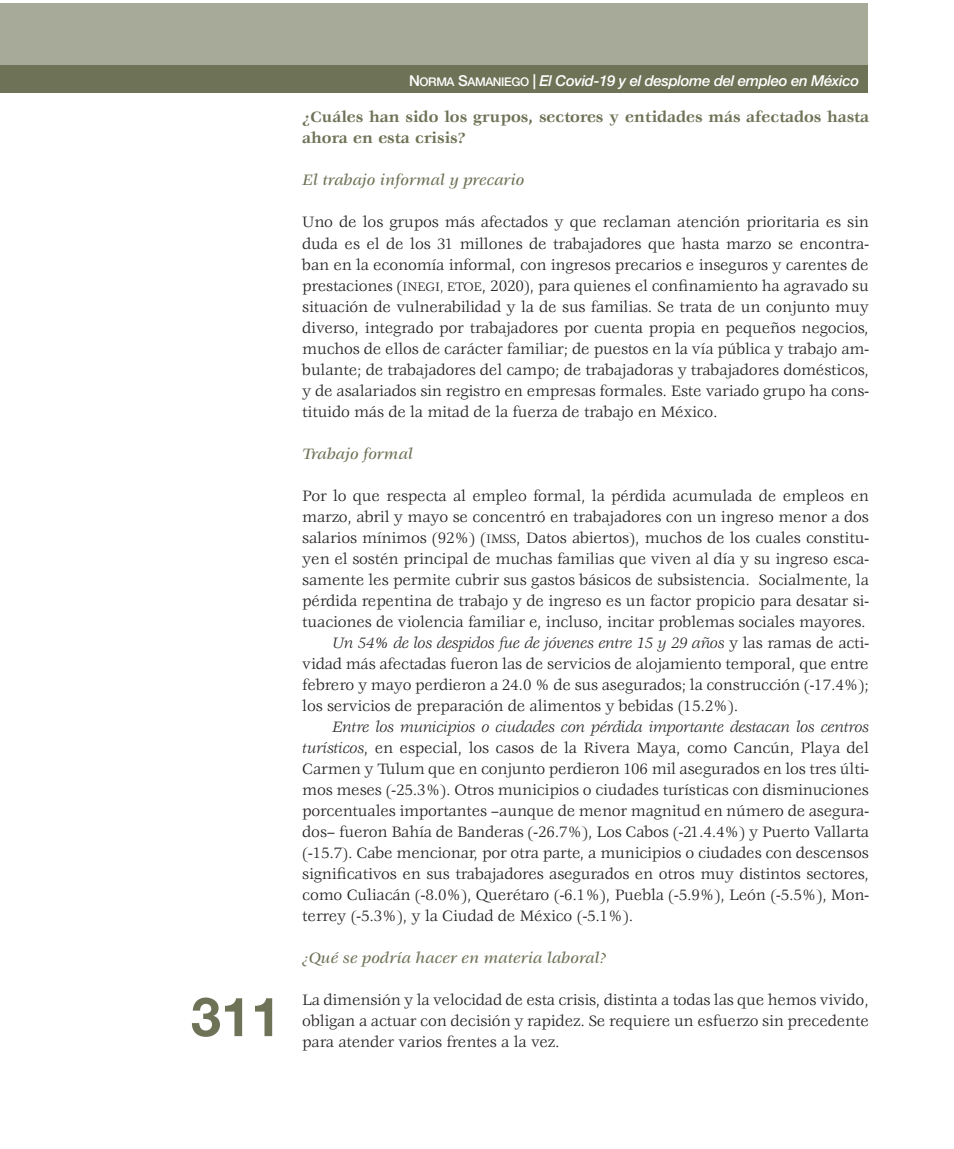
<style>
.page{position:relative;width:954px;height:1149px;background:#fff}
.page>*{position:absolute;margin:0;border:0;box-sizing:border-box;transform-origin:0 0}
.t1{font:700 54px "Helvetica Neue LT Std";color:#6e7256}
.INICIO_TXT{font:16.5px/21px "Veljovic";letter-spacing:-.01em;color:#231f20;text-align:justify}
.SEGUNDO_TXT{font:16.5px/21px "Veljovic";letter-spacing:-.01em;color:#231f20;text-align:justify}
.RESUMEN{font:700 16.5px/21px "Veljovic";color:#6e7256}
.RESUMEN-2{font:italic 500 16.5px "Veljovic";color:#6e7256}
.t2{font:italic 500 15px "Helvetica Neue LT Std";letter-spacing:-.025em;color:#fff}
.s1{font-family:"Helvetica Neue LT Std Md SC800";font-weight:400;font-style:normal}
.s2{font-family:"Helvetica Neue LT Std Md SC800";font-weight:400;font-style:normal;font-size:12px}
.s3{font-size:13.5px}
.s4{font-style:italic}
</style>
<div class="page">
<div style="left:0;top:3px;width:867px;height:67px;background:#a8aa99"></div>
<div style="left:0;top:66px;width:867px;height:27px;background:#6e7256"></div>
<h1 class="t1" style="left:191px;top:983px;width:92px">311</h1>
<p class="t2" style="left:409px;top:72px;width:452px"><span class="s1">N</span><span class="s2">ORMA</span> <span class="s1">S</span><span class="s2">AMANIEGO</span> | El Covid-19 y el desplome del empleo en México</p>
<p class="RESUMEN" style="left:302px;top:107px;width:568px">¿Cuáles han sido los grupos, sectores y entidades más afectados hasta ahora en esta crisis?</p>
<p class="RESUMEN-2" style="left:302px;top:171px;width:223px">El trabajo informal y precario</p>
<p class="INICIO_TXT" style="left:302px;top:212px;width:568px">Uno de los grupos más afectados y que reclaman atención prioritaria es sin duda es el de los 31 millones de trabajadores que hasta marzo se encontra&shy;ban en la economía informal, con ingresos precarios e inseguros y carentes de prestaciones (<span class="s3">INEGI, ETOE</span>, 2020), para quienes el confinamiento ha agravado su situación de vulnerabilidad y la de sus familias. Se trata de un conjunto muy diverso, integrado por trabajadores por cuenta propia en pequeños negocios, muchos de ellos de carácter familiar; de puestos en la vía pública y trabajo am&shy;bulante; de trabajadores del campo; de trabajadoras y trabajadores domésticos, y de asalariados sin registro en empresas formales. Este variado grupo ha cons&shy;tituido más de la mitad de la fuerza de trabajo en México.</p>
<p class="RESUMEN-2" style="left:302px;top:444px;width:112px">Trabajo formal</p>
<p class="INICIO_TXT" style="left:302px;top:485px;width:568px">Por lo que respecta al empleo formal, la pérdida acumulada de empleos en marzo, abril y mayo se concentró en trabajadores con un ingreso menor a dos salarios mínimos (92%) (<span class="s3">IMSS</span>, Datos abiertos), muchos de los cuales constitu&shy;yen el sostén principal de muchas familias que viven al día y su ingreso esca&shy;samente les permite cubrir sus gastos básicos de subsistencia. Socialmente, la pérdida repentina de trabajo y de ingreso es un factor propicio para desatar si&shy;tuaciones de violencia familiar e, incluso, incitar problemas sociales mayores.</p>
<p class="SEGUNDO_TXT" style="left:302px;top:632px;width:568px;text-indent:30px"><span class="s4">Un 54% de los despidos fue de jóvenes entre 15 y 29 años</span> y las ramas de acti&shy;vidad más afectadas fueron las de servicios de alojamiento temporal, que entre febrero y mayo perdieron a 24.0 % de sus asegurados; la construcción (-17.4%); los servicios de preparación de alimentos y bebidas (15.2%).</p>
<p class="SEGUNDO_TXT" style="left:302px;top:716px;width:568px;text-indent:30px"><span class="s4">Entre los municipios o ciudades con pérdida importante destacan los centros turísticos</span>, en especial, los casos de la Rivera Maya, como Cancún, Playa del Carmen y Tulum que en conjunto perdieron 106 mil asegurados en los tres últi&shy;mos meses (-25.3%). Otros municipios o ciudades turísticas con disminuciones porcentuales importantes –aunque de menor magnitud en número de asegura&shy;dos– fueron Bahía de Banderas (-26.7%), Los Cabos (-21.4.4%) y Puerto Vallarta (-15.7). Cabe mencionar, por otra parte, a municipios o ciudades con descensos significativos en sus trabajadores asegurados en otros muy distintos sectores, como Culiacán (-8.0%), Querétaro (-6.1%), Puebla (-5.9%), León (-5.5%), Mon&shy;terrey (-5.3%), y la Ciudad de México (-5.1%).</p>
<p class="RESUMEN-2" style="left:302px;top:948px;width:305px">¿Qué se podría hacer en materia laboral?</p>
<p class="INICIO_TXT" style="left:302px;top:989px;width:568px">La dimensión y la velocidad de esta crisis, distinta a todas las que hemos vivido, obligan a actuar con decisión y rapidez. Se requiere un esfuerzo sin precedente para atender varios frentes a la vez.</p>
</div>
